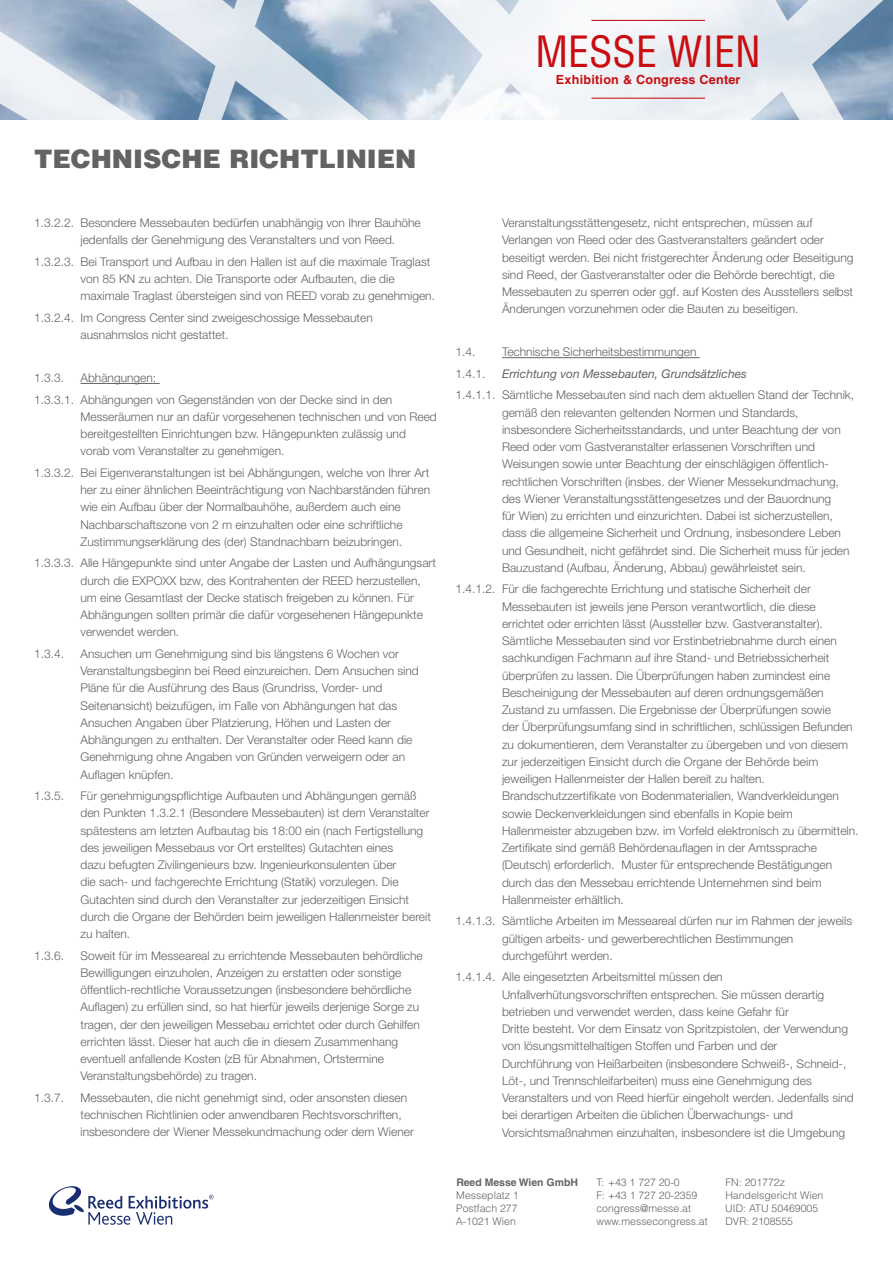
<style>
.page{position:relative;width:893px;height:1263px;background:#fff}
.page>*{position:absolute;margin:0;border:0;box-sizing:border-box;transform-origin:0 0}
.t1{font:condensed 42px "Helvetica LT Std";color:#c90c0f}
.t2{font:900 25.5px "Helvetica LT Std";color:#646363}
.t3{font:700 12.6px "Helvetica LT Std";letter-spacing:.02em;color:#c90c0f}
.t4{font:300 12px/17.2px "Helvetica Neue LT Std";color:#646363}
.t5{font:italic 12px "Helvetica Neue LT Std";color:#646363}
.t6{font:300 10.5px/12.8px "Helvetica LT Std";color:#646363}
.t7{font:700 10.5px "Helvetica LT Std";color:#646363}
</style>
<div class="page">
<svg style="left:48px;top:1186px;width:165px;height:39px"></svg>
<svg style="left:0;top:0;width:893px;height:119px"></svg>
<hr style="left:591px;top:20px;width:114px;height:1px;background:#c90c0f">
<hr style="left:591px;top:98px;width:114px;height:1px;background:#c90c0f">
<hr style="left:81px;top:383px;width:79px;height:1px;background:#646363">
<hr style="left:502px;top:357px;width:198px;height:1px;background:#646363">
<h1 class="t1" style="left:536px;top:25px;width:227px">MESSE WIEN</h1>
<p class="t3" style="left:556px;top:72px;width:186px">Exhibition &amp; Congress Center</p>
<h2 class="t2" style="left:34px;top:142px;width:384px">TECHNISCHE RICHTLINIEN</h2>
<p class="t4" style="left:81px;top:214px;width:342px;text-indent:-46px">1.3.2.2. Besondere Messebauten bedürfen unabhängig von Ihrer Bauhöhe jedenfalls der Genehmigung des Veranstalters und von Reed.</p>
<p class="t4" style="left:81px;top:253px;width:356px;text-indent:-46px">1.3.2.3. Bei Transport und Aufbau in den Hallen ist auf die maximale Traglast von 85 KN zu achten. Die Transporte oder Aufbauten, die die maximale Traglast übersteigen sind von REED vorab zu genehmigen.</p>
<p class="t4" style="left:81px;top:309px;width:294px;text-indent:-46px">1.3.2.4. Im Congress Center sind zweigeschossige Messebauten ausnahmslos nicht gestattet.</p>
<p class="t4" style="left:34px;top:369px;width:32px">1.3.3.</p>
<p class="t4" style="left:34px;top:367px;width:360px;line-height:21.5px;text-indent:46px">Abhängungen:<br>1.3.3.1. Abhängungen von Gegenständen von der Decke sind in den</p>
<p class="t4" style="left:81px;top:408px;width:358px">Messeräumen nur an dafür vorgesehenen technischen und von Reed bereitgestellten Einrichtungen bzw. Hängepunkten zulässig und vorab vom Veranstalter zu genehmigen.</p>
<p class="t4" style="left:81px;top:464px;width:351px;text-indent:-46px">1.3.3.2. Bei Eigenveranstaltungen ist bei Abhängungen, welche von Ihrer Art her zu einer ähnlichen Beeinträchtigung von Nachbarständen führen wie ein Aufbau über der Normalbauhöhe, außerdem auch eine Nachbarschaftszone von 2 m einzuhalten oder eine schriftliche Zustimmungserklärung des (der) Standnachbarn beizubringen.</p>
<p class="t4" style="left:81px;top:554px;width:357px;text-indent:-46px">1.3.3.3. Alle Hängepunkte sind unter Angabe der Lasten und Aufhängungsart durch die EXPOXX bzw, des Kontrahenten der REED herzustellen, um eine Gesamtlast der Decke statisch freigeben zu können. Für Abhängungen sollten primär die dafür vorgesehenen Hängepunkte verwendet werden.</p>
<p class="t4" style="left:34px;top:645px;width:32px">1.3.4.</p>
<p class="t4" style="left:81px;top:645px;width:340px">Ansuchen um Genehmigung sind bis längstens 6 Wochen vor Veranstaltungsbeginn bei Reed einzureichen. Dem Ansuchen sind Pläne für die Ausführung des Baus (Grundriss, Vorder- und Seitenansicht) beizufügen, im Falle von Abhängungen hat das Ansuchen Angaben über Platzierung, Höhen und Lasten der Abhängungen zu enthalten. Der Veranstalter oder Reed kann die Genehmigung ohne Angaben von Gründen verweigern oder an Auflagen knüpfen.</p>
<p class="t4" style="left:34px;top:787px;width:32px">1.3.5.</p>
<p class="t4" style="left:81px;top:787px;width:352px">Für genehmigungspflichtige Aufbauten und Abhängungen gemäß den Punkten 1.3.2.1 (Besondere Messebauten) ist dem Veranstalter spätestens am letzten Aufbautag bis 18:00 ein (nach Fertigstellung des jeweiligen Messebaus vor Ort erstelltes) Gutachten eines<br>dazu befugten Zivilingenieurs bzw. Ingenieurkonsulenten über<br>die sach- und fachgerechte Errichtung (Statik) vorzulegen. Die Gutachten sind durch den Veranstalter zur jederzeitigen Einsicht durch die Organe der Behörden beim jeweiligen Hallenmeister bereit zu halten.</p>
<p class="t4" style="left:34px;top:946px;width:32px">1.3.6.</p>
<p class="t4" style="left:81px;top:946px;width:344px">Soweit für im Messeareal zu errichtende Messebauten behördliche Bewilligungen einzuholen, Anzeigen zu erstatten oder sonstige öffentlich-rechtliche Voraussetzungen (insbesondere behördliche Auflagen) zu erfüllen sind, so hat hierfür jeweils derjenige Sorge zu tragen, der den jeweiligen Messebau errichtet oder durch Gehilfen errichten lässt. Dieser hat auch die in diesem Zusammenhang eventuell anfallende Kosten (zB für Abnahmen, Ortstermine Veranstaltungsbehörde) zu tragen.</p>
<p class="t4" style="left:34px;top:1089px;width:32px">1.3.7.</p>
<p class="t4" style="left:81px;top:1089px;width:335px">Messebauten, die nicht genehmigt sind, oder ansonsten diesen technischen Richtlinien oder anwendbaren Rechtsvorschriften, insbesondere der Wiener Messekundmachung oder dem Wiener</p>
<p class="t4" style="left:502px;top:214px;width:353px">Veranstaltungsstättengesetz, nicht entsprechen, müssen auf Verlangen von Reed oder des Gastveranstalters geändert oder beseitigt werden. Bei nicht fristgerechter Änderung oder Beseitigung sind Reed, der Gastveranstalter oder die Behörde berechtigt, die Messebauten zu sperren oder ggf. auf Kosten des Ausstellers selbst Änderungen vorzunehmen oder die Bauten zu beseitigen.</p>
<p class="t4" style="left:455px;top:343px;width:22px">1.4.</p>
<p class="t4" style="left:502px;top:343px;width:196px">Technische Sicherheitsbestimmungen</p>
<p class="t4" style="left:455px;top:365px;width:32px">1.4.1.</p>
<p class="t5" style="left:502px;top:366px;width:246px">Errichtung von Messebauten, Grundsätzliches</p>
<p class="t4" style="left:502px;top:386px;width:354px;text-indent:-46px">1.4.1.1. Sämtliche Messebauten sind nach dem aktuellen Stand der Technik, gemäß den relevanten geltenden Normen und Standards, insbesondere Sicherheitsstandards, und unter Beachtung der von Reed oder vom Gastveranstalter erlassenen Vorschriften und Weisungen sowie unter Beachtung der einschlägigen öffentlich&shy;rechtlichen Vorschriften (insbes. der Wiener Messekundmachung, des Wiener Veranstaltungsstättengesetzes und der Bauordnung<br>für Wien) zu errichten und einzurichten. Dabei ist sicherzustellen, dass die allgemeine Sicherheit und Ordnung, insbesondere Leben und Gesundheit, nicht gefährdet sind. Die Sicherheit muss für jeden Bauzustand (Aufbau, Änderung, Abbau) gewährleistet sein.</p>
<p class="t4" style="left:502px;top:580px;width:358px;text-indent:-46px">1.4.1.2. Für die fachgerechte Errichtung und statische Sicherheit der Messebauten ist jeweils jene Person verantwortlich, die diese errichtet oder errichten lässt (Aussteller bzw. Gastveranstalter).<br>Sämtliche Messebauten sind vor Erstinbetriebnahme durch einen sachkundigen Fachmann auf ihre Stand- und Betriebssicherheit überprüfen zu lassen. Die Überprüfungen haben zumindest eine Bescheinigung der Messebauten auf deren ordnungsgemäßen Zustand zu umfassen. Die Ergebnisse der Überprüfungen sowie<br>der Überprüfungsumfang sind in schriftlichen, schlüssigen Befunden zu dokumentieren, dem Veranstalter zu übergeben und von diesem zur jederzeitigen Einsicht durch die Organe der Behörde beim jeweiligen Hallenmeister der Hallen bereit zu halten.<br>Brandschutzzertifikate von Bodenmaterialien, Wandverkleidungen sowie Deckenverkleidungen sind ebenfalls in Kopie beim Hallenmeister abzugeben bzw. im Vorfeld elektronisch zu übermitteln.<br>Zertifikate sind gemäß Behördenauflagen in der Amtssprache (Deutsch) erforderlich. Muster für entsprechende Bestätigungen durch das den Messebau errichtende Unternehmen sind beim Hallenmeister erhältlich.</p>
<p class="t4" style="left:502px;top:912px;width:352px;text-indent:-46px">1.4.1.3. Sämtliche Arbeiten im Messeareal dürfen nur im Rahmen der jeweils gültigen arbeits- und gewerberechtlichen Bestimmungen durchgeführt werden.</p>
<p class="t4" style="left:502px;top:968px;width:353px;text-indent:-46px">1.4.1.4. Alle eingesetzten Arbeitsmittel müssen den Unfallverhütungsvorschriften entsprechen. Sie müssen derartig betrieben und verwendet werden, dass keine Gefahr für<br>Dritte besteht. Vor dem Einsatz von Spritzpistolen, der Verwendung von lösungsmittelhaltigen Stoffen und Farben und der<br>Durchführung von Heißarbeiten (insbesondere Schweiß-, Schneid-, Löt-, und Trennschleifarbeiten) muss eine Genehmigung des Veranstalters und von Reed hierfür eingeholt werden. Jedenfalls sind bei derartigen Arbeiten die üblichen Überwachungs- und Vorsichtsmaßnahmen einzuhalten, insbesondere ist die Umgebung</p>
<p class="t7" style="left:456px;top:1176px;width:123px">Reed Messe Wien GmbH</p>
<p class="t6" style="left:456px;top:1189px;width:64px;text-align:justify">Messeplatz 1<br>Postfach 277<br>A-1021 Wien</p>
<p class="t6" style="left:596px;top:1176px;width:113px">T: +43 1 727 20-0<br>F: +43 1 727 20-2359 congress@messe.at www.messecongress.at</p>
<p class="t6" style="left:725px;top:1176px;width:100px">FN: 201772z<br>Handelsgericht Wien<br>UID: ATU 50469005<br>DVR: 2108555</p>
</div>
